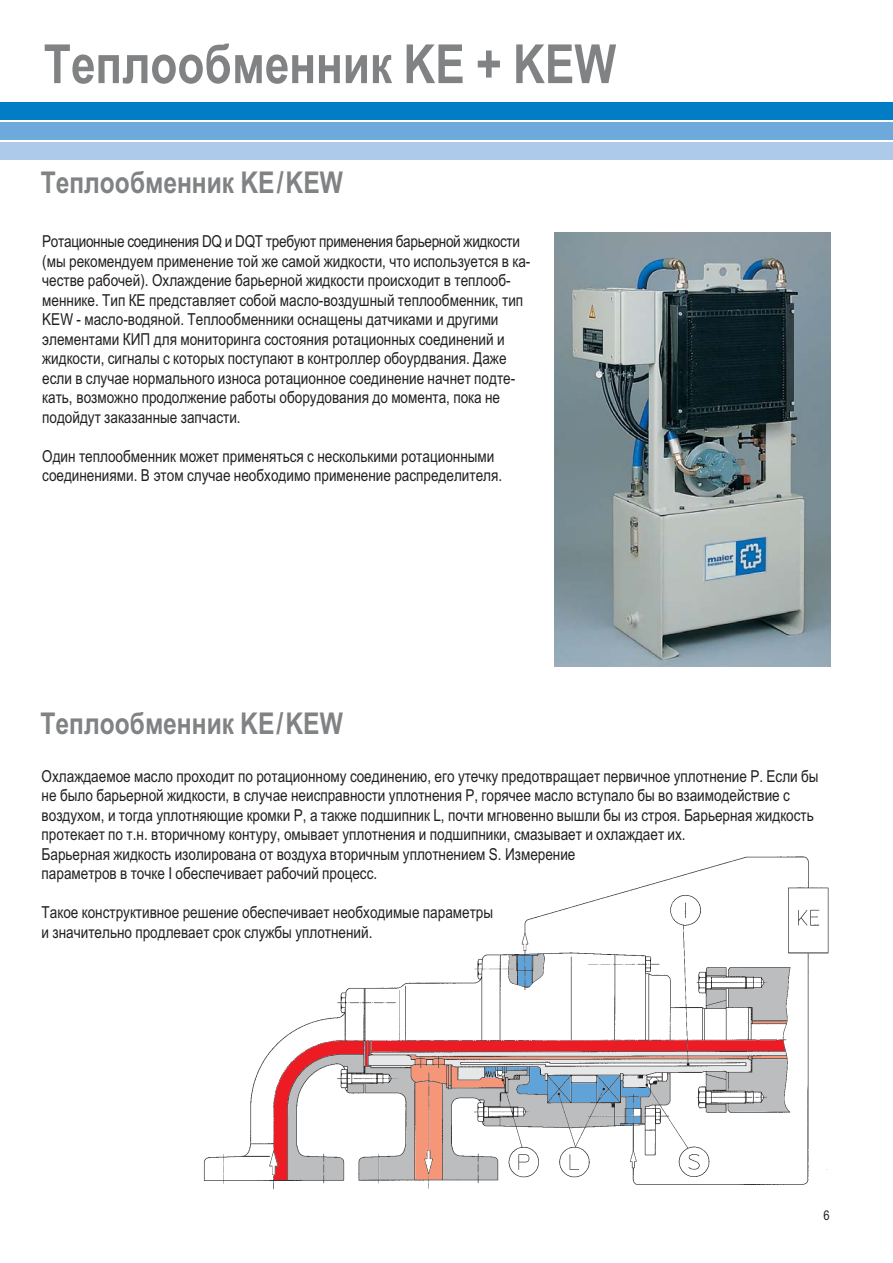
<style>
.page{position:relative;width:893px;height:1263px;background:#fff}
.page>*{position:absolute;margin:0;border:0;box-sizing:border-box;transform-origin:0 0}
.t1{font:700 54px "Arial Narrow Cyr";color:#808284}
.t2{font:700 30px "Arial Narrow Cyr";color:#808284}
.t3{font:16.5px/19.5px "Arial Narrow Cyr";color:#231f20}
.t4{font:13.5px "Arial Narrow Cyr";color:#231f20}
</style>
<div class="page">
<div style="left:0;top:102px;width:892px;height:18px;background:#007dc5"></div>
<div style="left:0;top:122px;width:892px;height:18px;background:#6ea9db"></div>
<div style="left:0;top:142px;width:892px;height:18px;background:#adcaea"></div>
<img style="left:203px;top:856px;width:626px;height:334px">
<img style="left:554px;top:233px;width:277px;height:434px">
<h1 class="t1" style="left:44px;top:45px;width:574px">Теплообменник KE + KEW</h1>
<h2 class="t2" style="left:41px;top:172px;width:304px">Теплообменник KE/KEW</h2>
<p class="t3" style="left:42px;top:233px;width:490px">Ротационные соединения DQ и DQT требуют применения барьерной жидкости (мы рекомендуем применение той же самой жидкости, что используется в ка&shy;честве рабочей). Охлаждение барьерной жидкости происходит в теплооб&shy;меннике. Тип КЕ представляет собой масло-воздушный теплообменник, тип KEW - масло-водяной. Теплообменники оснащены датчиками и другими элементами КИП для мониторинга состояния ротационных соединений и жидкости, сигналы с которых поступают в контроллер обоурдвания. Даже если в случае нормального износа ротационное соединение начнет подте&shy;кать, возможно продолжение работы оборудования до момента, пока не подойдут заказанные запчасти.</p>
<p class="t3" style="left:42px;top:448px;width:461px">Один теплообменник может применяться с несколькими ротационными соединениями. В этом случае необходимо применение распределителя.</p>
<h2 class="t2" style="left:41px;top:712px;width:304px">Теплообменник KE/KEW</h2>
<p class="t3" style="left:42px;top:768px;width:778px">Охлаждаемое масло проходит по ротационному соединению, его утечку предотвращает первичное уплотнение P. Если бы не было барьерной жидкости, в случае неисправности уплотнения P, горячее масло вступало бы во взаимодействие с воздухом, и тогда уплотняющие кромки P, а также подшипник L, почти мгновенно вышли бы из строя. Барьерная жидкость протекает по т.н. вторичному контуру, омывает уплотнения и подшипники, смазывает и охлаждает их.<br>Барьерная жидкость изолирована от воздуха вторичным уплотнением S. Измерение<br>параметров в точке I обеспечивает рабочий процесс.</p>
<p class="t3" style="left:42px;top:904px;width:453px">Такое конструктивное решение обеспечивает необходимые параметры и значительно продлевает срок службы уплотнений.</p>
<p class="t4" style="left:823px;top:1210px;width:8px">6</p>
</div>
